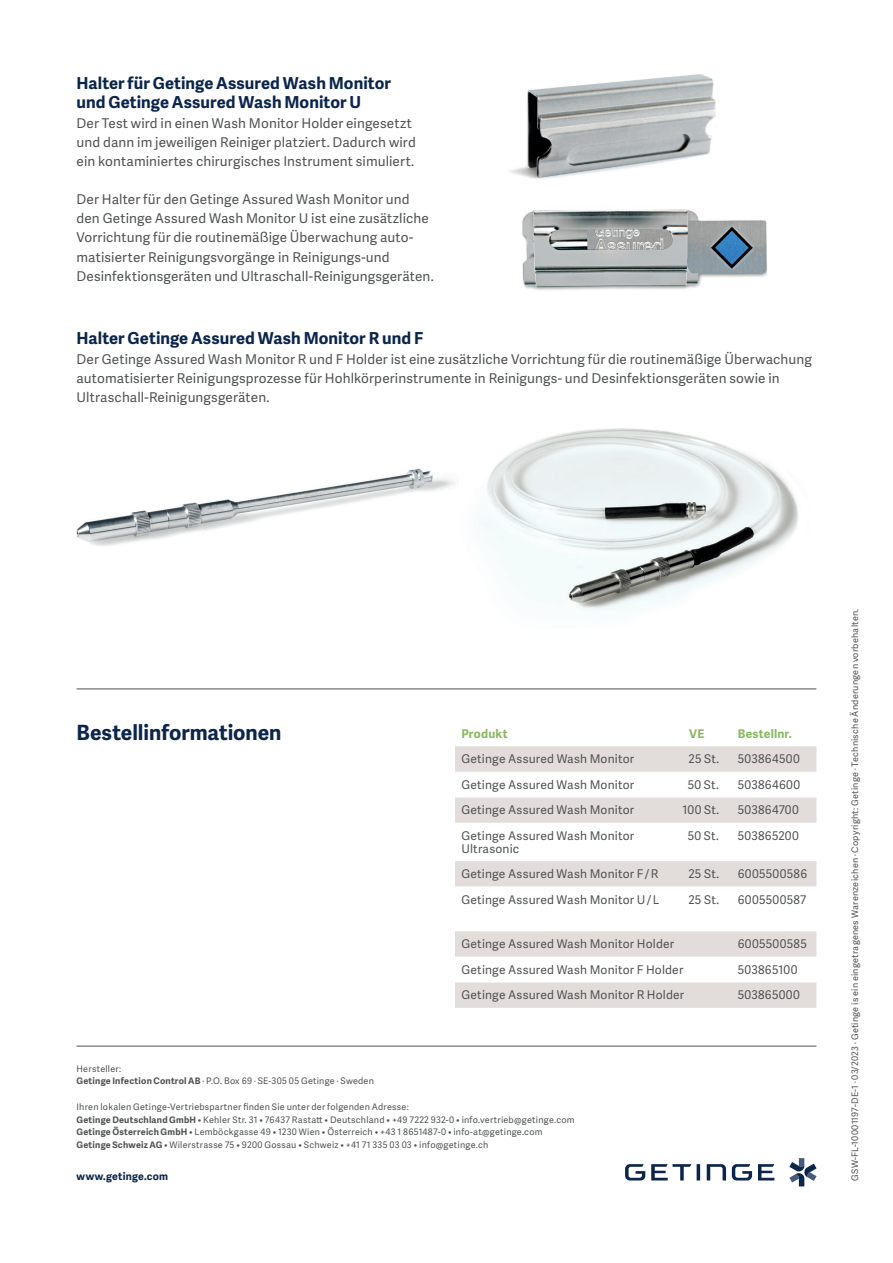
<style>
.page{position:relative;width:893px;height:1263px;background:#fff}
.page>*{position:absolute;margin:0;border:0;box-sizing:border-box;transform-origin:0 0}
.t1{font:700 21px "Adelle Sans";color:#0c254b}
.t2{font:700 16.5px/19.2px "Adelle Sans";letter-spacing:.005em;color:#0c254b}
.t3{font:13.5px/19.2px "Adelle Sans";letter-spacing:.01em;color:#505353}
.t4{font:12px/12.8px "Adelle Sans";letter-spacing:.02em;color:#505353}
.t5{font:700 12px "Adelle Sans";letter-spacing:.015em;color:#8bb761}
.t6{font:700 10.5px "Adelle Sans";letter-spacing:.02em;color:#0c254b}
.t7{font:9px/12.8px "Adelle Sans";letter-spacing:.025em;color:#505353}
.s1{font-weight:700}
</style>
<div class="page">
<img style="left:76px;top:468px;width:379px;height:78px">
<img style="left:477px;top:428px;width:322px;height:184px">
<img style="left:522px;top:209px;width:245px;height:81px">
<img style="left:510px;top:74px;width:206px;height:105px">
<hr style="left:77px;top:1046px;width:739px;height:1px;background:#505353">
<hr style="left:77px;top:688px;width:739px;height:1px;background:#505353">
<svg style="left:455px;top:746px;width:361px;height:26px;background:#e2ddda"></svg>
<svg style="left:455px;top:797px;width:361px;height:90px;fill:#e2ddda"></svg>
<svg style="left:455px;top:931px;width:361px;height:77px"></svg>
<svg style="left:789px;top:1158px;width:27px;height:28px"></svg>
<svg style="left:758px;top:1164px;width:16px;height:16px"></svg>
<svg style="left:651px;top:1164px;width:40px;height:16px"></svg>
<svg style="left:697px;top:1164px;width:3px;height:16px"></svg>
<svg style="left:625px;top:1164px;width:20px;height:16px"></svg>
<svg style="left:732px;top:1164px;width:20px;height:16px"></svg>
<svg style="left:707px;top:1164px;width:19px;height:16px"></svg>
<p class="t2" style="left:77px;top:73px;width:316px">Halter für Getinge Assured Wash Monitor und Getinge Assured Wash Monitor U</p>
<p class="t3" style="left:77px;top:113px;width:341px">Der Test wird in einen Wash Monitor Holder eingesetzt und dann im jeweiligen Reiniger platziert. Dadurch wird ein kontaminiertes chirurgisches Instrument simuliert.</p>
<p class="t3" style="left:77px;top:189px;width:359px">Der Halter für den Getinge Assured Wash Monitor und den Getinge Assured Wash Monitor U ist eine zusätzliche Vorrichtung für die routinemäßige Überwachung auto&shy;matisierter Reinigungsvorgänge in Reinigungs-und Desinfektionsgeräten und Ultraschall-Reinigungsgeräten.</p>
<p class="t2" style="left:77px;top:328px;width:348px">Halter Getinge Assured Wash Monitor R und F</p>
<p class="t3" style="left:77px;top:349px;width:737px">Der Getinge Assured Wash Monitor R und F Holder ist eine zusätzliche Vorrichtung für die routinemäßige Überwachung automatisierter Reinigungsprozesse für Hohlkörperinstrumente in Reinigungs- und Desinfektionsgeräten sowie in<br>Ultraschall-Reinigungsgeräten.</p>
<h1 class="t1" style="left:77px;top:717px;width:206px">Bestellinformationen</h1>
<p class="t5" style="left:461px;top:725px;width:48px">Produkt</p>
<p class="t5" style="left:689px;top:725px;width:17px">VE</p>
<p class="t5" style="left:738px;top:725px;width:56px">Bestellnr.</p>
<p class="t4" style="left:461px;top:752px;width:174px">Getinge Assured Wash Monitor</p>
<p class="t4" style="left:688px;top:752px;width:32px">25 St.</p>
<p class="t4" style="left:738px;top:752px;width:64px">503864500</p>
<p class="t4" style="left:461px;top:778px;width:174px">Getinge Assured Wash Monitor</p>
<p class="t4" style="left:688px;top:778px;width:33px">50 St.</p>
<p class="t4" style="left:738px;top:778px;width:64px">503864600</p>
<p class="t4" style="left:461px;top:803px;width:174px">Getinge Assured Wash Monitor</p>
<p class="t4" style="left:682px;top:803px;width:38px">100 St.</p>
<p class="t4" style="left:738px;top:803px;width:63px">503864700</p>
<p class="t4" style="left:461px;top:829px;width:174px">Getinge Assured Wash Monitor<br>Ultrasonic</p>
<p class="t4" style="left:688px;top:829px;width:33px">50 St.</p>
<p class="t4" style="left:738px;top:829px;width:63px">503865200</p>
<p class="t4" style="left:461px;top:867px;width:199px">Getinge Assured Wash Monitor F / R</p>
<p class="t4" style="left:688px;top:867px;width:32px">25 St.</p>
<p class="t4" style="left:738px;top:867px;width:71px">6005500586</p>
<p class="t4" style="left:461px;top:892px;width:200px">Getinge Assured Wash Monitor U / L</p>
<p class="t4" style="left:688px;top:892px;width:32px">25 St.</p>
<p class="t4" style="left:738px;top:892px;width:70px">6005500587</p>
<p class="t4" style="left:461px;top:937px;width:214px">Getinge Assured Wash Monitor Holder</p>
<p class="t4" style="left:738px;top:937px;width:71px">6005500585</p>
<p class="t4" style="left:461px;top:963px;width:223px">Getinge Assured Wash Monitor F Holder</p>
<p class="t4" style="left:738px;top:963px;width:61px">503865100</p>
<p class="t4" style="left:461px;top:988px;width:224px">Getinge Assured Wash Monitor R Holder</p>
<p class="t4" style="left:738px;top:988px;width:64px">503865000</p>
<p class="t7" style="left:77px;top:1062px;width:299px">Hersteller:<br><span class="s1">Getinge Infection Control AB</span> · P.O. Box 69 · SE-305 05 Getinge · Sweden</p>
<p class="t7" style="left:77px;top:1100px;width:500px">Ihren lokalen Getinge-Vertriebspartner finden Sie unter der folgenden Adresse:<br><span class="s1">Getinge Deutschland GmbH</span> • Kehler Str. 31 • 76437 Rastatt • Deutschland • +49 7222 932-0 • info.vertrieb@getinge.com <span class="s1">Getinge Österreich GmbH</span> • Lemböckgasse 49 • 1230 Wien • Österreich • +43 1 8651487-0 • info-at@getinge.com <span class="s1">Getinge Schweiz AG</span> • Wilerstrasse 75 • 9200 Gossau • Schweiz • +41 71 335 03 03 • info@getinge.ch</p>
<p class="t6" style="left:77px;top:1168px;width:93px">www.getinge.com</p>
<p class="t7" style="left:848px;top:1180px;width:573px;rotate:-90deg">GSW-FL-10001197-DE-1 · 03/2023 · Getinge is ein eingetragenes Warenzeichen · Copyright: Getinge · Technische Änderungen vorbehalten.</p>
</div>
